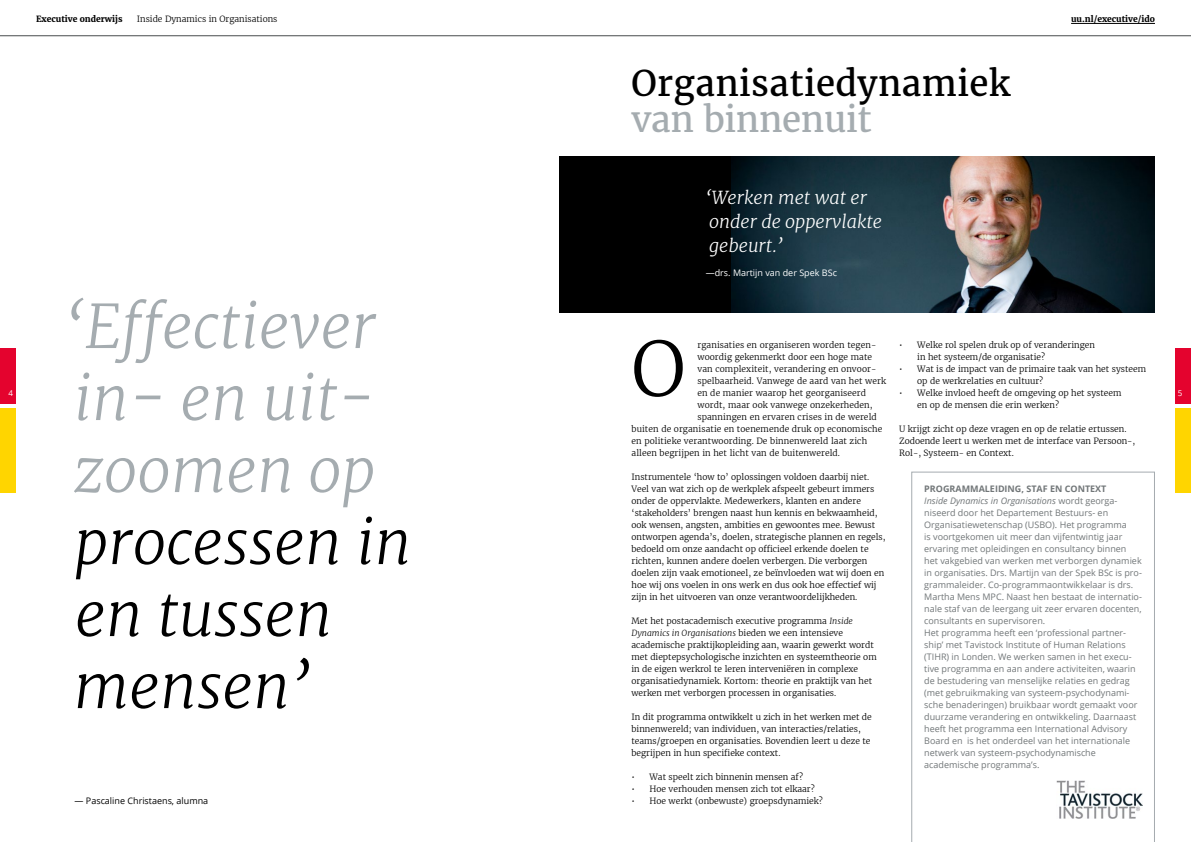
<style>
.page{position:relative;width:1191px;height:842px;background:#fff}
.page>*{position:absolute;margin:0;border:0;box-sizing:border-box;transform-origin:0 0}
.t1{font:300 75px "Merriweather";color:#000}
.t2{font:italic 300 60px/72px "Merriweather";color:#a5acb0;text-align:justify}
.t3{font:italic 300 60px/72px "Merriweather";color:#000}
.t4{font:35px "Merriweather";letter-spacing:.01em;color:#000}
.t5{font:35px "Merriweather";letter-spacing:-.01em;color:#a5acb0}
.t6{font:italic 300 18px/24px "Merriweather";color:#fff}
.t7{font:9px/12px "Open Sans";color:#717678}
.t8{font:9px "Open Sans";color:#000}
.t9{font:9px "Open Sans";color:#fff}
.t10{font:300 8.5px/12px "Merriweather";color:#000}
.t11{font:700 8.5px "Merriweather";color:#000}
.t12{font:8px "Open Sans";color:#fff}
.s1{font-style:italic}
.s2{font-weight:700}
</style>
<div class="page">
<div style="left:559px;top:156px;width:596px;height:156px;background:#000"></div>
<img style="left:731px;top:156px;width:424px;height:156px">
<svg style="left:911px;top:472px;width:244px;height:370px"></svg>
<img style="left:1056px;top:780px;width:87px;height:38px">
<hr style="left:0;top:36px;width:1191px;height:1px;background:#484b4d">
<hr style="left:1071px;top:23px;width:84px;height:1px;background:#000">
<div style="left:0;top:348px;width:16px;height:56px;background:#e4032e"></div>
<div style="left:1174px;top:348px;width:17px;height:56px;background:#e4032e"></div>
<div style="left:0;top:408px;width:16px;height:84px;background:#ffd500"></div>
<div style="left:1174px;top:408px;width:17px;height:84px;background:#ffd500"></div>
<p class="t11" style="left:36px;top:13px;width:88px">Executive onderwijs</p>
<p class="t10" style="left:137px;top:13px;width:142px">Inside Dynamics in Organisations</p>
<p class="t11" style="left:1071px;top:13px;width:85px">uu.nl/executive/ido</p>
<h3 class="t4" style="left:631px;top:60px;width:380px">Organisatiedynamiek</h3>
<h3 class="t5" style="left:631px;top:96px;width:242px">van binnenuit</h3>
<h3 class="t6" style="left:706px;top:185px;width:178px">‘Werken met wat er onder de oppervlakte gebeurt.’</h3>
<p class="t9" style="left:706px;top:267px;width:133px">—drs. Martijn van der Spek BSc</p>
<h2 class="t2" style="left:65px;top:289px;width:312px">‘Effectiever in- en uit&shy;zoomen op</h2>
<h2 class="t3" style="left:74px;top:505px;width:339px">processen in en tussen mensen’</h2>
<h1 class="t1" style="left:631px;top:319px;width:55px">O</h1>
<p class="t10" style="left:697px;top:339px;width:180px">rganisaties en organiseren worden tegen-</p>
<p class="t10" style="left:697px;top:351px;width:176px">woordig gekenmerkt door een hoge mate</p>
<p class="t10" style="left:697px;top:363px;width:180px">van complexiteit, verandering en onvoor-</p>
<p class="t10" style="left:697px;top:375px;width:190px">spelbaarheid. Vanwege de aard van het werk</p>
<p class="t10" style="left:697px;top:387px;width:170px">en de manier waarop het georganiseerd</p>
<p class="t10" style="left:697px;top:399px;width:177px">wordt, maar ook vanwege onzekerheden,</p>
<p class="t10" style="left:697px;top:411px;width:181px">spanningen en ervaren crises in de wereld</p>
<p class="t10" style="left:631px;top:423px;width:252px">buiten de organisatie en toenemende druk op economische</p>
<p class="t10" style="left:631px;top:435px;width:237px">en politieke verantwoording. De binnenwereld laat zich</p>
<p class="t10" style="left:631px;top:447px;width:210px">alleen begrijpen in het licht van de buitenwereld.</p>
<p class="t10" style="left:631px;top:471px;width:256px">Instrumentele ‘how to’ oplossingen voldoen daarbij niet.<br>Veel van wat zich op de werkplek afspeelt gebeurt immers onder de oppervlakte. Medewerkers, klanten en andere ‘stakeholders’ brengen naast hun kennis en bekwaamheid, ook wensen, angsten, ambities en gewoontes mee. Bewust ontworpen agenda’s, doelen, strategische plannen en regels, bedoeld om onze aandacht op officieel erkende doelen te richten, kunnen andere doelen verbergen. Die verborgen doelen zijn vaak emotioneel, ze beïnvloeden wat wij doen en hoe wij ons voelen in ons werk en dus ook hoe effectief wij zijn in het uitvoeren van onze verantwoordelijkheden.</p>
<p class="t10" style="left:631px;top:615px;width:247px">Met het postacademisch executive programma <span class="s1">Inside Dynamics in Organisations</span> bieden we een intensieve academische praktijkopleiding aan, waarin gewerkt wordt met dieptepsychologische inzichten en systeemtheorie om in de eigen werkrol te leren interveniëren in complexe organisatiedynamiek. Kortom: theorie en praktijk van het werken met verborgen processen in organisaties.</p>
<p class="t10" style="left:631px;top:711px;width:242px">In dit programma ontwikkelt u zich in het werken met de binnenwereld; van individuen, van interacties/relaties, teams/groepen en organisaties. Bovendien leert u deze te begrijpen in hun specifieke context.</p>
<p class="t10" style="left:631px;top:771px;width:173px">• Wat speelt zich binnenin mensen af?</p>
<p class="t10" style="left:631px;top:783px;width:185px">• Hoe verhouden mensen zich tot elkaar?</p>
<p class="t10" style="left:631px;top:795px;width:193px">• Hoe werkt (onbewuste) groepsdynamiek?</p>
<p class="t10" style="left:917px;top:339px;width:179px;text-indent:-18px">• Welke rol spelen druk op of veranderingen in het systeem/de organisatie?</p>
<p class="t10" style="left:917px;top:363px;width:230px;text-indent:-18px">• Wat is de impact van de primaire taak van het systeem op de werkrelaties en cultuur?</p>
<p class="t10" style="left:917px;top:387px;width:206px;text-indent:-18px">• Welke invloed heeft de omgeving op het systeem en op de mensen die erin werken?</p>
<p class="t10" style="left:899px;top:423px;width:238px">U krijgt zicht op deze vragen en op de relatie ertussen.<br>Zodoende leert u werken met de interface van Persoon-,<br>Rol-, Systeem- en Context.</p>
<p class="t12" style="left:9px;top:388px;width:6px">4</p>
<p class="t12" style="left:1177px;top:388px;width:6px">5</p>
<p class="t7" style="left:924px;top:483px;width:219px"><span class="s2">PROGRAMMALEIDING, STAF EN CONTEXT<br></span><span class="s1">Inside Dynamics in Organisations</span> wordt georga&shy;niseerd door het Departement Bestuurs- en Organisatiewetenschap (USBO). Het programma<br>is voortgekomen uit meer dan vijfentwintig jaar ervaring met opleidingen en consultancy binnen het vakgebied van werken met verborgen dynamiek in organisaties. Drs. Martijn van der Spek BSc is pro&shy;grammaleider. Co-programmaontwikkelaar is drs.<br>Martha Mens MPC. Naast hen bestaat de internatio&shy;nale staf van de leergang uit zeer ervaren docenten, consultants en supervisoren.<br>Het programma heeft een ‘professional partner&shy;ship’ met Tavistock Institute of Human Relations (TIHR) in Londen. We werken samen in het execu&shy;tive programma en aan andere activiteiten, waarin de bestudering van menselijke relaties en gedrag (met gebruikmaking van systeem-psychodynami&shy;sche benaderingen) bruikbaar wordt gemaakt voor duurzame verandering en ontwikkeling. Daarnaast heeft het programma een International Advisory Board en is het onderdeel van het internationale netwerk van systeem-psychodynamische academische programma’s.</p>
<p class="t8" style="left:75px;top:795px;width:135px">— Pascaline Christaens, alumna</p>
</div>
